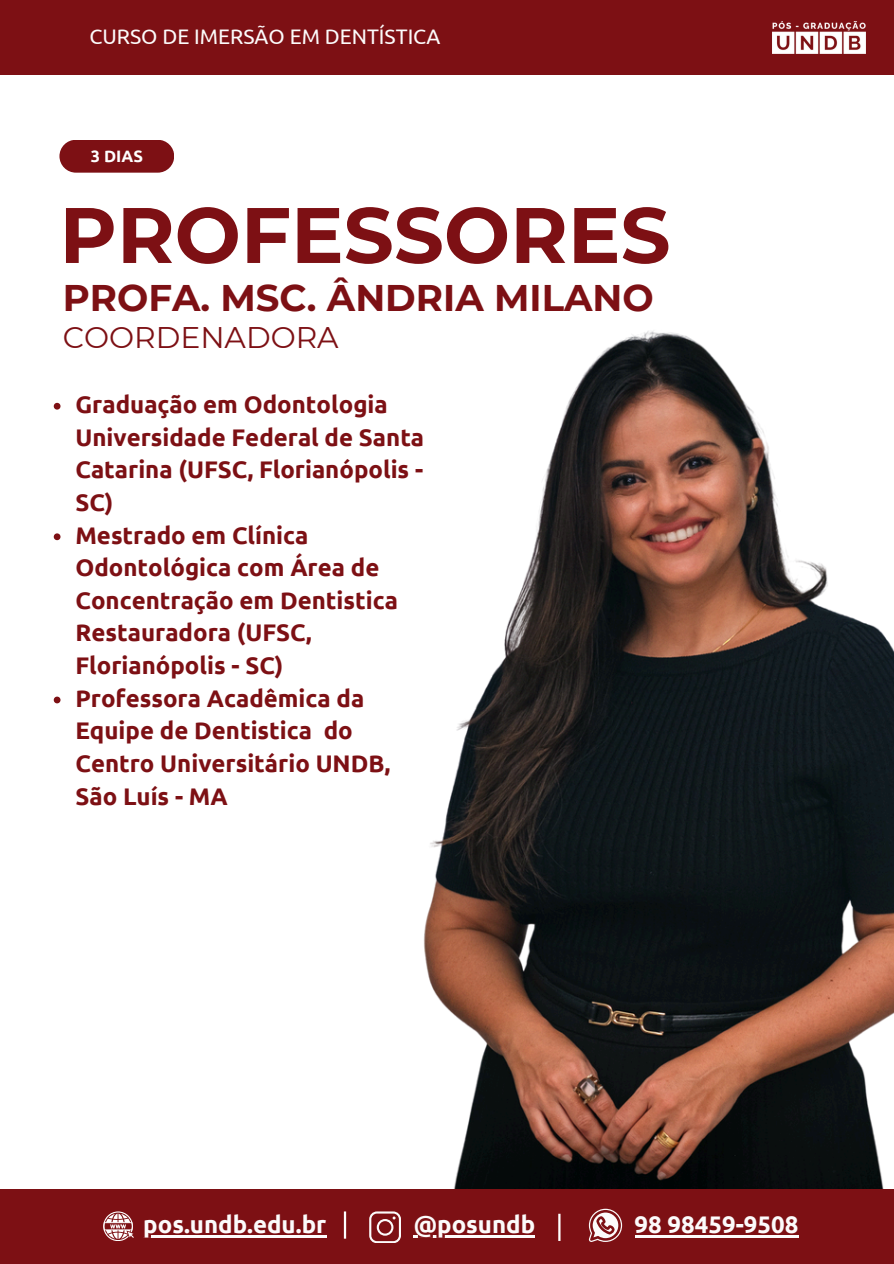
<style>
.page{position:relative;width:894px;height:1264px;background:#fff}
.page>*{position:absolute;margin:0;border:0;box-sizing:border-box;transform-origin:0 0}
.t1{font:700 78.45px "Montserrat";color:#7d1014}
.t2{font:700 37.05px "Montserrat";color:#7d1014}
.t3{font:29.85px "Montserrat";color:#7d1014}
.t4{font:700 24px/32.7px "Ubuntu";color:#7d1014}
.t5{font:700 24px "Ubuntu";color:#fcfbfb}
.t6{font:21px "Ubuntu";color:#fcfbfb}
.t7{font:700 16.5px "Ubuntu";color:#fff}
</style>
<div class="page">
<div style="left:0;top:0;width:893px;height:75px;background:#7d1014"></div>
<img style="left:772px;top:21px;width:93px;height:33px">
<div style="left:59px;top:140px;width:115px;height:33px;background:#7d1014;border-radius:16px"></div>
<img style="left:423px;top:331px;width:470px;height:857px">
<div style="left:0;top:1188px;width:893px;height:75px;background:#7d1014"></div>
<svg style="left:103px;top:1211px;width:31px;height:29px"></svg>
<hr style="left:344px;top:1211px;width:2px;height:27px;background:#fff">
<hr style="left:558px;top:1213px;width:2px;height:27px;background:#fff">
<svg style="left:369px;top:1211px;width:31px;height:31px"></svg>
<svg style="left:588px;top:1208px;width:34px;height:33px"></svg>
<hr style="left:143px;top:1234px;width:183px;height:3px;background:#fcfbfb">
<hr style="left:413px;top:1234px;width:122px;height:3px;background:#fcfbfb">
<hr style="left:634px;top:1234px;width:164px;height:3px;background:#fcfbfb">
<svg style="left:54px;top:403px;width:6px;height:6px"></svg>
<svg style="left:54px;top:533px;width:6px;height:7px"></svg>
<svg style="left:54px;top:696px;width:6px;height:7px"></svg>
<p class="t6" style="left:89px;top:25px;width:352px">CURSO DE IMERSÃO EM DENTÍSTICA</p>
<p class="t7" style="left:91px;top:147px;width:54px">3 DIAS</p>
<h6 class="t1" style="left:59px;top:187px;width:612px">PROFESSORES</h6>
<h3 class="t2" style="left:63px;top:275px;width:592px">PROFA. MSC. ÂNDRIA MILANO</h3>
<p class="t3" style="left:63px;top:319px;width:277px">COORDENADORA</p>
<p class="t4" style="left:75px;top:388px;width:350px">Graduação em Odontologia<br>Universidade Federal de Santa<br>Catarina (UFSC, Florianópolis -<br>SC)</p>
<p class="t4" style="left:75px;top:518px;width:324px">Mestrado em Clínica<br>Odontológica com Área de<br>Concentração em Dentistica<br>Restauradora (UFSC,<br>Florianópolis - SC)</p>
<p class="t4" style="left:75px;top:681px;width:316px">Professora Acadêmica da<br>Equipe de Dentistica do<br>Centro Universitário UNDB,<br>São Luís - MA</p>
<p class="t5" style="left:143px;top:1210px;width:184px">pos.undb.edu.br</p>
<h1 class="t5" style="left:413px;top:1210px;width:123px">@posundb</h1>
<h2 class="t5" style="left:634px;top:1210px;width:165px">98 98459-9508</h2>
</div>
